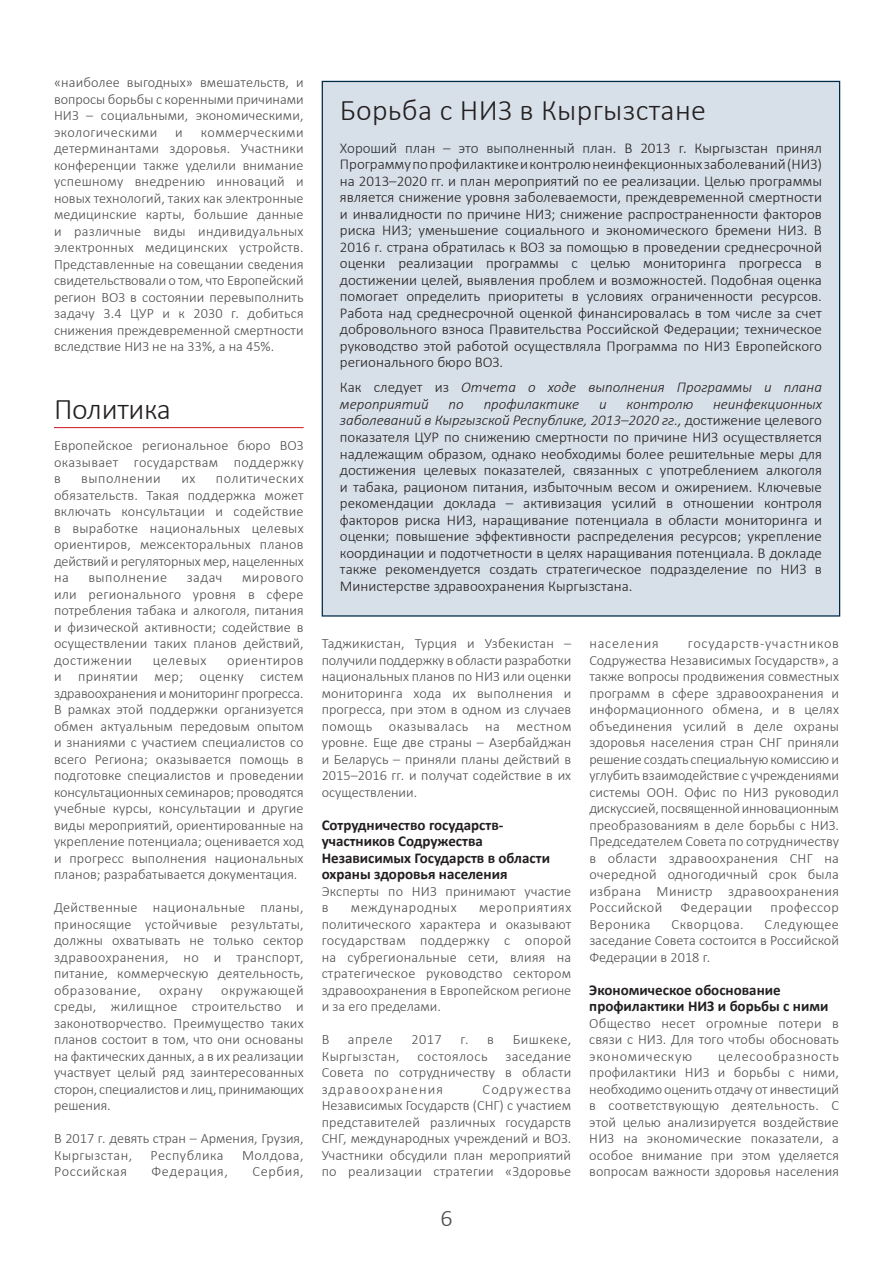
<style>
.page{position:relative;width:893px;height:1263px;background:#fff}
.page>*{position:absolute;margin:0;border:0;box-sizing:border-box;transform-origin:0 0}
.t1{font:300 30px "Calibri";letter-spacing:.01em;color:#231f20}
.t2{font:300 30px "Calibri";letter-spacing:-.01em;color:#231f20}
.t3{font:300 24px "Calibri";color:#4b4c4d}
.t4{font:300 15px/16.5px "Calibri";color:#231f20;text-align:justify}
.t5{font:700 15px/16.5px "Calibri";color:#231f20}
.t6{font:italic 300 15px/16.5px "Calibri";color:#231f20}
.t7{font:300 14.25px/16.5px "Calibri";letter-spacing:.01em;color:#4b4c4d;text-align:justify}
.t8{font:300 14.25px "Calibri";letter-spacing:.035em;color:#4b4c4d}
.t9{font:300 14.25px "Calibri";letter-spacing:.04em;color:#4b4c4d}
.t10{font:300 14.25px "Calibri";letter-spacing:.03em;color:#4b4c4d}
.t11{font:300 14.25px "Calibri";letter-spacing:.045em;color:#4b4c4d}
.t12{font:300 14.25px "Calibri";letter-spacing:.055em;color:#4b4c4d}
.s1{color:#292d2f}
.s2{font-style:normal}
.s3{font-style:italic}
</style>
<div class="page">
<hr style="left:54px;top:427px;width:250px;height:1px;background:#d1232a">
<div style="left:322px;top:81px;width:518px;height:535px;background:#d7dfe8"></div>
<p class="t7" style="left:54px;top:73px;width:251px">«наиболее выгодных» вмешательств, и вопросы борьбы с коренными причинами НИЗ – социальными, экономическими, экологическими</p>
<p class="t7" style="left:54px;top:123px;width:251px;text-indent:147px">коммерческими детерминантами здоровья. Участники конференции также уделили внимание успешному внедрению инноваций и новых технологий, таких как электронные медицинские карты, большие данные и различные виды индивидуальных электронных медицинских устройств.<br>Представленные на совещании сведения свидетельствовали о том, что Европейский регион ВОЗ в состоянии перевыполнить задачу 3.4 ЦУР и к 2030 г. добиться снижения преждевременной смертности вследствие НИЗ не на 33%, а на 45%.</p>
<p class="t7" style="left:175px;top:123px;width:9px">и</p>
<h1 class="t2" style="left:54px;top:390px;width:119px">Политика</h1>
<p class="t7" style="left:54px;top:436px;width:251px">Европейское региональное бюро ВОЗ оказывает государствам поддержку в</p>
<p class="t7" style="left:54px;top:469px;width:251px;text-indent:162px">политических обязательств. Такая поддержка может включать консультации и содействие в выработке национальных целевых ориентиров, межсекторальных планов действий и регуляторных мер, нацеленных на</p>
<p class="t9" style="left:81px;top:469px;width:81px">выполнении</p>
<p class="t7" style="left:181px;top:469px;width:16px">их</p>
<p class="t7" style="left:54px;top:568px;width:251px;text-indent:188px">мирового или регионального уровня в сфере потребления табака и алкоголя, питания и физической активности; содействие в осуществлении таких планов действий, достижении</p>
<p class="t8" style="left:88px;top:568px;width:80px">выполнение</p>
<p class="t7" style="left:187px;top:568px;width:37px">задач</p>
<p class="t7" style="left:54px;top:651px;width:251px;text-indent:173px">ориентиров и принятии мер; оценку систем здравоохранения и мониторинг прогресса.<br>В рамках этой поддержки организуется обмен актуальным передовым опытом и знаниями с участием специалистов со всего Региона; оказывается помощь в подготовке специалистов и проведении консультационных семинаров; проводятся учебные курсы, консультации и другие виды мероприятий, ориентированные на укрепление потенциала; оценивается ход и прогресс выполнения национальных планов; разрабатывается документация.</p>
<p class="t7" style="left:54px;top:898px;width:251px">Действенные национальные планы, приносящие устойчивые результаты, должны охватывать не только сектор здравоохранения, но и транспорт, питание, коммерческую деятельность, образование,</p>
<p class="t9" style="left:153px;top:651px;width:55px">целевых</p>
<p class="t7" style="left:54px;top:981px;width:251px;text-indent:167px">окружающей среды, жилищное строительство и законотворчество. Преимущество таких планов состоит в том, что они основаны на фактических данных, а в их реализации участвует целый ряд заинтересованных сторон, специалистов и лиц, принимающих решения.</p>
<p class="t7" style="left:54px;top:1129px;width:251px">В 2017 г. девять стран – Армения, Грузия,<br>Кыргызстан,</p>
<p class="t7" style="left:159px;top:981px;width:45px">охрану</p>
<p class="t8" style="left:151px;top:1146px;width:74px">Республика</p>
<p class="t8" style="left:242px;top:1146px;width:63px">Молдова,</p>
<p class="t11" style="left:54px;top:1163px;width:75px">Российская</p>
<p class="t11" style="left:151px;top:1163px;width:78px">Федерация,</p>
<p class="t7" style="left:252px;top:1162px;width:53px">Сербия,</p>
<h1 class="t1" style="left:340px;top:91px;width:368px">Борьба с НИЗ в Кыргызстане</h1>
<p class="t4" style="left:340px;top:139px;width:484px"><span class="s1">Хороший план – это выполненный план.</span> В 2013 г. Кыргызстан принял Программу по профилактике и контролю неинфекционных заболеваний (НИЗ) на 2013–2020 гг. и план мероприятий по ее реализации. Целью программы является снижение уровня заболеваемости, преждевременной смертности и инвалидности по причине НИЗ; снижение распространенности факторов риска НИЗ; уменьшение социального и экономического бремени НИЗ. В 2016 г. страна обратилась к ВОЗ за помощью в проведении среднесрочной оценки реализации программы с целью мониторинга прогресса в достижении целей, выявления проблем и возможностей. Подобная оценка помогает определить приоритеты в условиях ограниченности ресурсов.<br>Работа над среднесрочной оценкой финансировалась в том числе за счет добровольного взноса Правительства Российской Федерации; техническое руководство этой работой осуществляла Программа по НИЗ Европейского регионального бюро ВОЗ.</p>
<p class="t6" style="left:340px;top:379px;width:483px"><span class="s2">Как следует из</span> Отчета о ходе выполнения Программы и плана мероприятий</p>
<p class="t4" style="left:340px;top:395px;width:484px;text-indent:373px"><span class="s3">неинфекционных заболеваний в Кыргызской Республике, 2013–2020 гг.,</span> достижение целевого показателя ЦУР по снижению смертности по причине НИЗ осуществляется надлежащим образом, однако необходимы более решительные меры для достижения целевых показателей, связанных с употреблением алкоголя и табака, рационом питания, избыточным весом и ожирением. Ключевые рекомендации доклада – активизация усилий в отношении контроля факторов риска НИЗ, наращивание потенциала в области мониторинга и оценки; повышение эффективности распределения ресурсов; укрепление координации и подотчетности в целях наращивания потенциала. В докладе также рекомендуется создать стратегическое подразделение по НИЗ в Министерстве здравоохранения Кыргызстана.</p>
<p class="t6" style="left:449px;top:396px;width:17px">по</p>
<p class="t6" style="left:484px;top:396px;width:97px">профилактике</p>
<p class="t6" style="left:599px;top:396px;width:9px">и</p>
<p class="t6" style="left:626px;top:396px;width:68px">контролю</p>
<p class="t7" style="left:322px;top:634px;width:251px">Таджикистан, Турция и Узбекистан – получили поддержку в области разработки национальных планов по НИЗ или оценки мониторинга хода их выполнения и прогресса, при этом в одном из случаев помощь оказывалась на местном уровне. Еще две страны – Азербайджан и Беларусь – приняли планы действий в 2015–2016 гг. и получат содействие в их осуществлении.</p>
<p class="t5" style="left:322px;top:816px;width:230px">Сотрудничество государств&shy;участников Содружества<br>Независимых Государств в области охраны здоровья населения</p>
<p class="t7" style="left:322px;top:882px;width:251px">Эксперты по НИЗ принимают участие в</p>
<p class="t7" style="left:322px;top:898px;width:251px;text-indent:157px">мероприятиях политического характера и оказывают государствам поддержку с опорой на субрегиональные сети, влияя на стратегическое руководство сектором здравоохранения в Европейском регионе и за его пределами.</p>
<p class="t7" style="left:322px;top:1030px;width:9px">В</p>
<p class="t7" style="left:348px;top:1030px;width:46px">апреле</p>
<p class="t7" style="left:411px;top:1030px;width:32px">2017</p>
<p class="t7" style="left:460px;top:1030px;width:35px">г. в</p>
<p class="t8" style="left:513px;top:1030px;width:60px">Бишкеке,</p>
<p class="t10" style="left:322px;top:1047px;width:79px">Кыргызстан,</p>
<p class="t10" style="left:417px;top:1047px;width:72px">состоялось</p>
<p class="t9" style="left:351px;top:898px;width:107px">международных</p>
<p class="t7" style="left:322px;top:1047px;width:251px;text-indent:184px">заседание Совета по сотрудничеству в области здравоохранения</p>
<p class="t7" style="left:322px;top:1080px;width:251px;text-indent:161px">Содружества Независимых Государств (СНГ) с участием представителей различных государств СНГ, международных учреждений и ВОЗ.<br>Участники обсудили план мероприятий по реализации стратегии «Здоровье</p>
<h2 class="t3" style="left:440px;top:1203px;width:14px">6</h2>
<p class="t7" style="left:589px;top:634px;width:251px;text-indent:99px">государств-участников Содружества Независимых Государств», а также вопросы продвижения совместных программ в сфере здравоохранения и информационного обмена, и в целях объединения усилий в деле охраны здоровья населения стран СНГ приняли решение создать специальную комиссию и углубить взаимодействие с учреждениями системы ООН. Офис по НИЗ руководил дискуссией, посвященной инновационным преобразованиям в деле борьбы с НИЗ.<br>Председателем Совета по сотрудничеству в области здравоохранения СНГ на очередной одногодичный срок была избрана Министр здравоохранения Российской</p>
<p class="t12" style="left:589px;top:634px;width:71px">населения</p>
<p class="t8" style="left:681px;top:898px;width:73px">Федерации</p>
<p class="t8" style="left:771px;top:898px;width:70px">профессор</p>
<p class="t7" style="left:589px;top:915px;width:251px;text-indent:175px">Следующее заседание Совета состоится в Российской Федерации в 2018 г.</p>
<p class="t5" style="left:589px;top:981px;width:241px">Экономическое обоснование профилактики НИЗ и борьбы с ними</p>
<p class="t7" style="left:589px;top:1014px;width:251px">Общество несет огромные потери в связи с НИЗ. Для того чтобы обосновать экономическую</p>
<p class="t9" style="left:589px;top:915px;width:63px">Вероника</p>
<p class="t9" style="left:671px;top:915px;width:74px">Скворцова.</p>
<p class="t7" style="left:589px;top:1047px;width:251px;text-indent:129px">целесообразность профилактики НИЗ и борьбы с ними, необходимо оценить отдачу от инвестиций в соответствующую деятельность. С этой целью анализируется воздействие НИЗ на экономические показатели, а особое внимание при этом уделяется вопросам важности здоровья населения</p>
</div>
